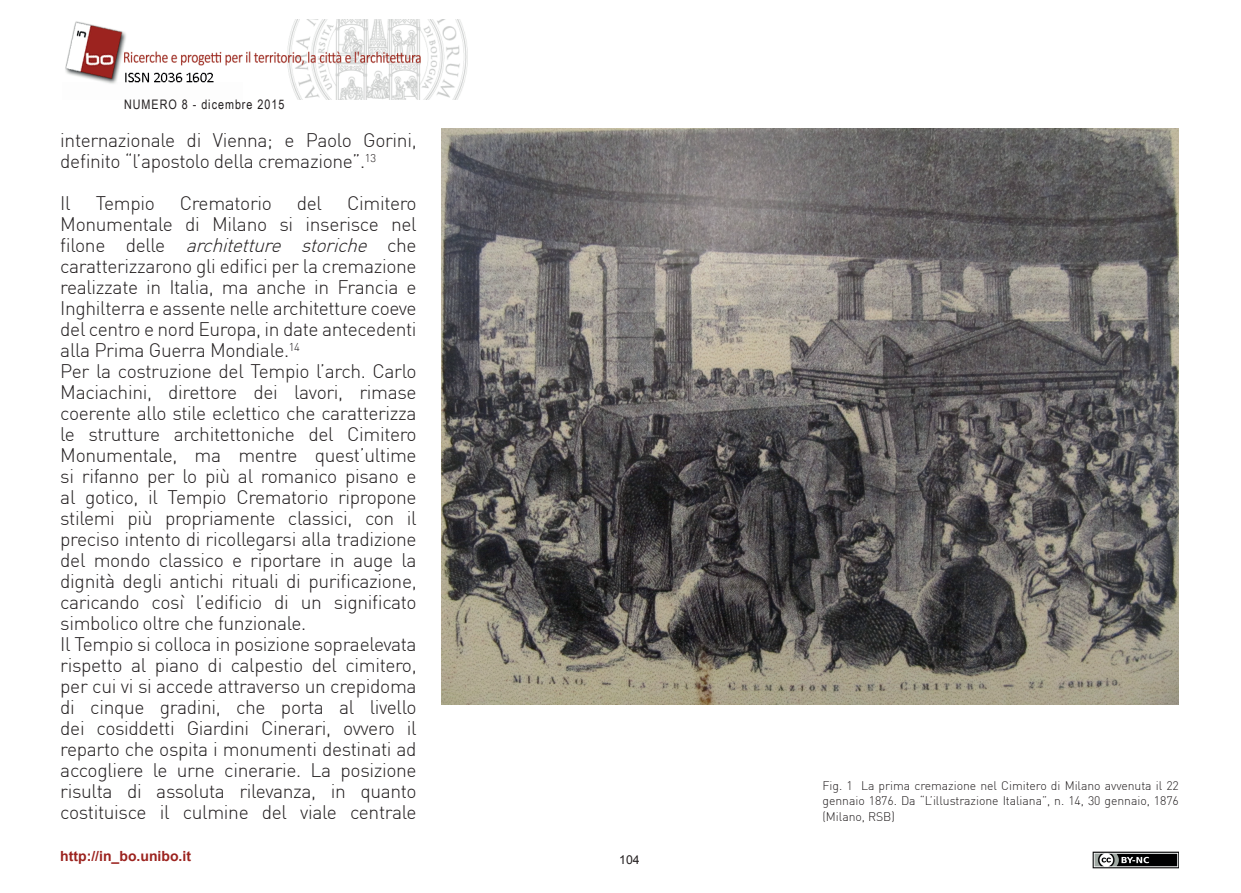
<style>
.page{position:relative;width:1241px;height:893px;background:#fff}
.page>*{position:absolute;margin:0;border:0;box-sizing:border-box;transform-origin:0 0}
.t1{font:300 19.25px/21px "DIN";letter-spacing:-.02em;color:#231f20}
.t2{font:700 14px "Arial";color:#9c231f}
.t3{font:13.12px "Arial Narrow";letter-spacing:.075em;color:#231f20}
.t4{font:300 12.25px/15.8px "DIN";letter-spacing:-.005em;color:#231f20;text-align:justify}
.t5{font:12.25px "Arial";color:#231f20}
.s1{font-style:italic}
</style>
<div class="page">
<img style="left:65px;top:19px;width:403px;height:80px">
<img style="left:1092px;top:851px;width:86px;height:17px">
<img style="left:441px;top:128px;width:737px;height:576px">
<p class="t3" style="left:124px;top:95px;width:162px">NUMERO 8 - dicembre 2015</p>
<p class="t1" style="left:60px;top:129px;width:358px">internazionale di Vienna; e Paolo Gorini, definito “l’apostolo della cremazione”.<sup>13</sup></p>
<p class="t1" style="left:60px;top:192px;width:12px">Il</p>
<p class="t1" style="left:96px;top:192px;width:61px">Tempio</p>
<p class="t1" style="left:180px;top:192px;width:94px">Crematorio</p>
<p class="t1" style="left:297px;top:192px;width:27px">del</p>
<p class="t1" style="left:60px;top:192px;width:358px;text-indent:287px">Cimitero Monumentale di Milano si inserisce nel fi l o n e d e l l e <span class="s1">architetture storiche</span> c h e caratterizzarono gli edifici per la cremazione realizzate in Italia, ma anche in Francia e Inghilterra e assente nelle architetture coeve del centro e nord Europa, in date antecedenti alla Prima Guerra Mondiale.<sup>14<br></sup>Per la costruzione del Tempio l’arch. Carlo Maciachini, direttore dei lavori, rimase coerente allo stile eclettico che caratterizza le strutture architettoniche del Cimitero Monumentale, ma mentre quest’ultime si rifanno per lo più al romanico pisano e al gotico, il Tempio Crematorio ripropone stilemi più propriamente classici, con il preciso intento di ricollegarsi alla tradizione del mondo classico e riportare in auge la dignità degli antichi rituali di purificazione, caricando così l’edificio di un significato simbolico oltre che funzionale.<br>Il Tempio si colloca in posizione sopraelevata rispetto al piano di calpestio del cimitero, per cui vi si accede attraverso un crepidoma di cinque gradini, che porta al livello dei cosiddetti Giardini Cinerari, ovvero il reparto che ospita i monumenti destinati ad accogliere le urne cinerarie. La posizione risulta di assoluta rilevanza, in quanto costituisce il culmine del viale centrale</p>
<p class="t2" style="left:60px;top:847px;width:132px">http://in_bo.unibo.it</p>
<p class="t5" style="left:619px;top:851px;width:22px">104</p>
<p class="t4" style="left:822px;top:777px;width:358px">Fig. 1 La prima cremazione nel Cimitero di Milano avvenuta il 22 gennaio 1876. Da “L’illustrazione Italiana”, n. 14, 30 gennaio, 1876 (Milano, RSB)</p>
</div>
